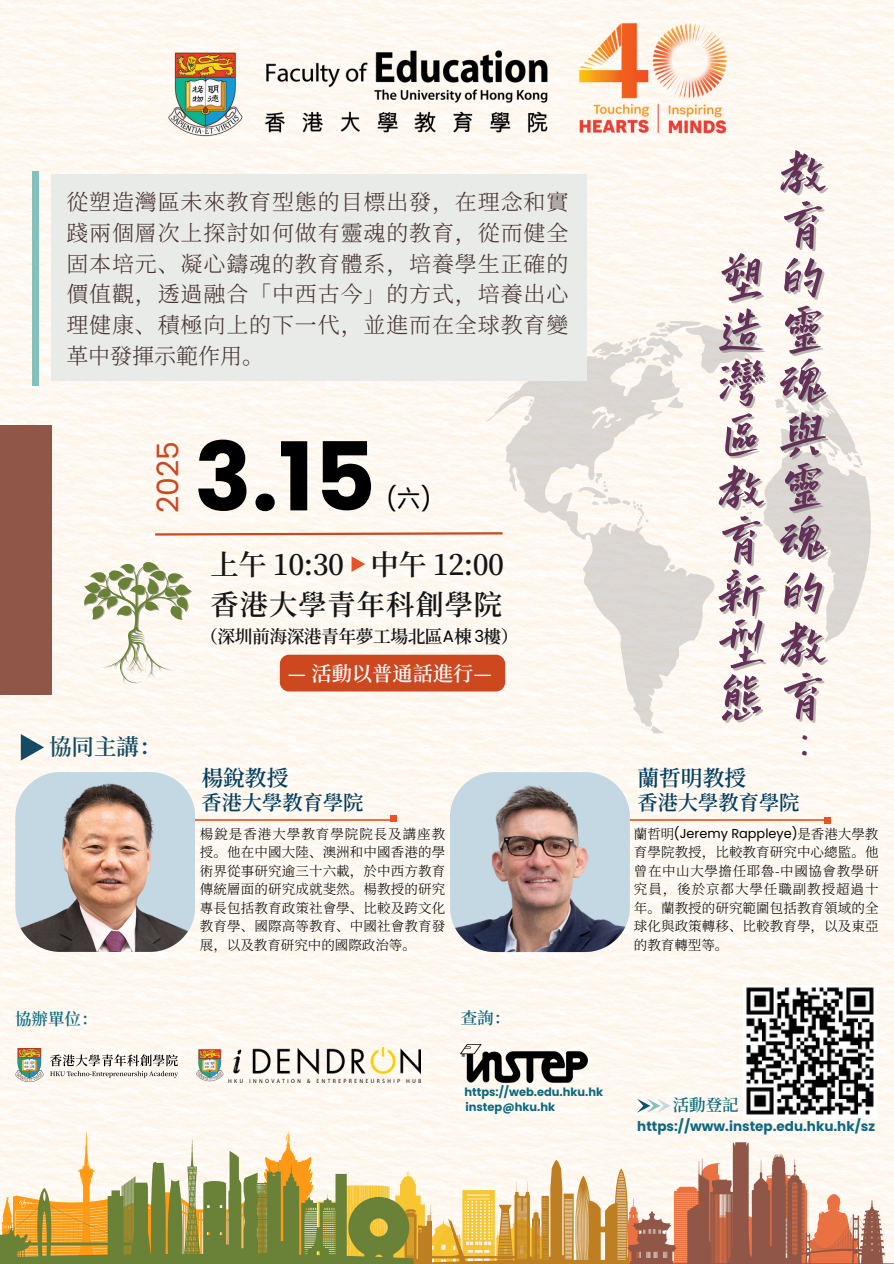
<style>
.page{position:relative;width:894px;height:1264px;background:#fff}
.page>*{position:absolute;margin:0;border:0;box-sizing:border-box;transform-origin:0 0}
.t1{font:700 94.65px "Poppins";color:#000}
.t2{font:52.35px/52.3px "Hello Font ID Re Lie Ti";letter-spacing:.32em;color:#633058;text-align:justify}
.t3{font:42.45px "Canva Wind Drift SC";color:#633058}
.t4{font:29.85px "Poppins";color:#cd471f}
.t5{font:600 28.2px "Source Han Serif SC";letter-spacing:-.015em;color:#151515}
.t6{font:600 28.2px "Source Han Serif SC";letter-spacing:.035em;color:#151515}
.t7{font:23.7px "Poppins";color:#000}
.t8{font:600 22.5px "Source Han Serif SC";color:#124b63}
.t9{font:300 21.9px/30.8px "Source Han Serif SC";letter-spacing:.04em;color:#473333;text-align:justify}
.t10{font:600 21.75px "Source Han Serif SC";color:#033e60}
.t11{font:600 20.25px "Source Han Serif SC";color:#033e60}
.t12{font:600 20.25px "Source Han Serif SC";color:#fff}
.t13{font:600 17.85px "Source Han Serif SC";letter-spacing:-.03em;color:#151515}
.t14{font:600 16.5px "Source Han Serif SC";color:#0c6980}
.t15{font:300 13.5px/18.6px "Source Han Serif SC";letter-spacing:.005em;color:#000;text-align:justify}
.t16{font:700 13.5px "Poppins";color:#0c6980}
.t17{font:12.9px "Poppins";color:#000}
.t18{font:700 11.4px "Poppins";color:#0c6980}
.s1{font-family:"Noto Sans CJ Ksc"}
.s2{font-family:"Poppins";font-weight:400;font-size:16.5px;color:#000}
.s3{font-family:"Source Han Serif SC";font-weight:300;font-size:13.5px}
</style>
<div class="page">
<img style="left:0;top:0;width:893px;height:1142px">
<svg style="left:650px;top:727px;width:13px;height:6px"></svg>
<svg style="left:591px;top:321px;width:174px;height:55px"></svg>
<svg style="left:485px;top:343px;width:232px;height:384px;fill:#fef6ed"></svg>
<svg style="left:741px;top:506px;width:11px;height:8px"></svg>
<svg style="left:761px;top:386px;width:110px;height:256px"></svg>
<svg style="left:0;top:1130px;width:315px;height:9px"></svg>
<hr style="left:24px;top:818px;width:367px;height:2px;background:#e97142">
<div style="left:389px;top:815px;width:7px;height:7px;background:#e75327"></div>
<img style="left:15px;top:772px;width:180px;height:179px">
<svg style="left:21px;top:734px;width:23px;height:26px"></svg>
<img style="left:161px;top:16px;width:571px;height:127px">
<svg style="left:84px;top:562px;width:108px;height:121px"></svg>
<img style="left:196px;top:1047px;width:224px;height:35px">
<div style="left:32px;top:171px;width:7px;height:214px;background:#84c1ba"></div>
<div style="left:51px;top:175px;width:535px;height:206px;background:#e9ebe8"></div>
<div style="left:0;top:425px;width:51px;height:269px;background:#905748"></div>
<svg style="left:351px;top:556px;width:14px;height:16px"></svg>
<svg style="left:153px;top:531px;width:351px;height:5px"></svg>
<svg style="left:401px;top:1142px;width:492px;height:122px"></svg>
<svg style="left:0;top:1139px;width:412px;height:121px"></svg>
<hr style="left:0;top:1260px;width:413px;height:3px;background:#698238">
<img style="left:460px;top:1044px;width:127px;height:38px">
<svg style="left:637px;top:1098px;width:33px;height:14px"></svg>
<img style="left:743px;top:985px;width:133px;height:133px">
<hr style="left:457px;top:819px;width:367px;height:2px;background:#e97142">
<div style="left:824px;top:816px;width:6px;height:7px;background:#e75327"></div>
<img style="left:450px;top:772px;width:179px;height:180px">
<img style="left:15px;top:1048px;width:162px;height:33px">
<div style="left:280px;top:654px;width:225px;height:37px;background:#cd471f"></div>
<h5 class="t9" style="left:66px;top:185px;width:503px">從塑造灣區未來教育型態的目標出發，在理念和實踐兩個層次上探討如何做有靈魂的教育，從而健全固本培元、凝心鑄魂的教育體系，培養學生正確的價值觀，透過融合「中西古今」的方式，培養出心理健康、積極向上的下一代，並進而在全球教育變革中發揮示範作用。</h5>
<p class="t4" style="left:147px;top:513px;width:73px;rotate:-90deg">2025</p>
<h3 class="t1" style="left:194px;top:411px;width:183px">3.15</h3>
<h3 class="t7" style="left:386px;top:482px;width:47px">(<span class="s1">六</span>)</h3>
<p class="t5" style="left:210px;top:543px;width:295px">上午 10:30 中午 12:00</p>
<p class="t6" style="left:210px;top:582px;width:293px">香港大學青年科創學院</p>
<p class="t13" style="left:200px;top:622px;width:320px">（深圳前海深港青年夢工場北區<span class="s2">A</span>棟 <span class="s2">3</span>樓）</p>
<p class="t8" style="left:49px;top:728px;width:114px">協同主講：</p>
<p class="t14" style="left:15px;top:1006px;width:84px">協辦單位：</p>
<p class="t12" style="left:288px;top:658px;width:205px">— 活動以普通話進行—</p>
<h2 class="t10" style="left:201px;top:760px;width:88px">楊銳教授</h2>
<h2 class="t11" style="left:201px;top:786px;width:163px">香港大學教育學院</h2>
<p class="t15" style="left:200px;top:823px;width:247px">楊銳是香港大學教育學院院長及講座教授。他在中國大陸、澳洲和中國香港的學術界從事研究逾三十六載，於中西方教育傳統層面的研究成就斐然。楊教授的研究專長包括教育政策社會學、比較及跨文化教育學、國際高等教育、中國社會教育發展，以及教育研究中的國際政治等。</p>
<h4 class="t14" style="left:460px;top:1005px;width:51px">查詢：</h4>
<h6 class="t18" style="left:464px;top:1084px;width:140px">https://web.edu.hku.hk</h6>
<h4 class="t18" style="left:465px;top:1099px;width:91px">instep@hku.hk</h4>
<h2 class="t2" style="left:778px;top:150px;width:51px">教育</h2>
<p class="t2" style="left:716px;top:255px;width:113px">塑的造靈灣魂區與教靈育魂新的型教態育</p>
<h3 class="t3" style="left:774px;top:726px;width:7px">：</h3>
<p class="t10" style="left:637px;top:761px;width:110px">蘭哲明教授</p>
<p class="t11" style="left:637px;top:786px;width:164px">香港大學教育學院</p>
<p class="t17" style="left:633px;top:825px;width:246px"><span class="s3">蘭哲明</span>(Jeremy Rappleye)<span class="s3">是香港大學教</span></p>
<p class="t15" style="left:633px;top:842px;width:246px">育學院教授，比較教育研究中心總監。他曾在中山大學擔任耶魯-中國協會教學研究員，後於京都大學任職副教授超過十年。蘭教授的研究範圍包括教育領域的全球化與政策轉移、比較教育學，以及東亞的教育轉型等。</p>
<p class="t14" style="left:672px;top:1092px;width:67px">活動登記</p>
<p class="t16" style="left:637px;top:1117px;width:239px">https://www.instep.edu.hku.hk/sz</p>
</div>
